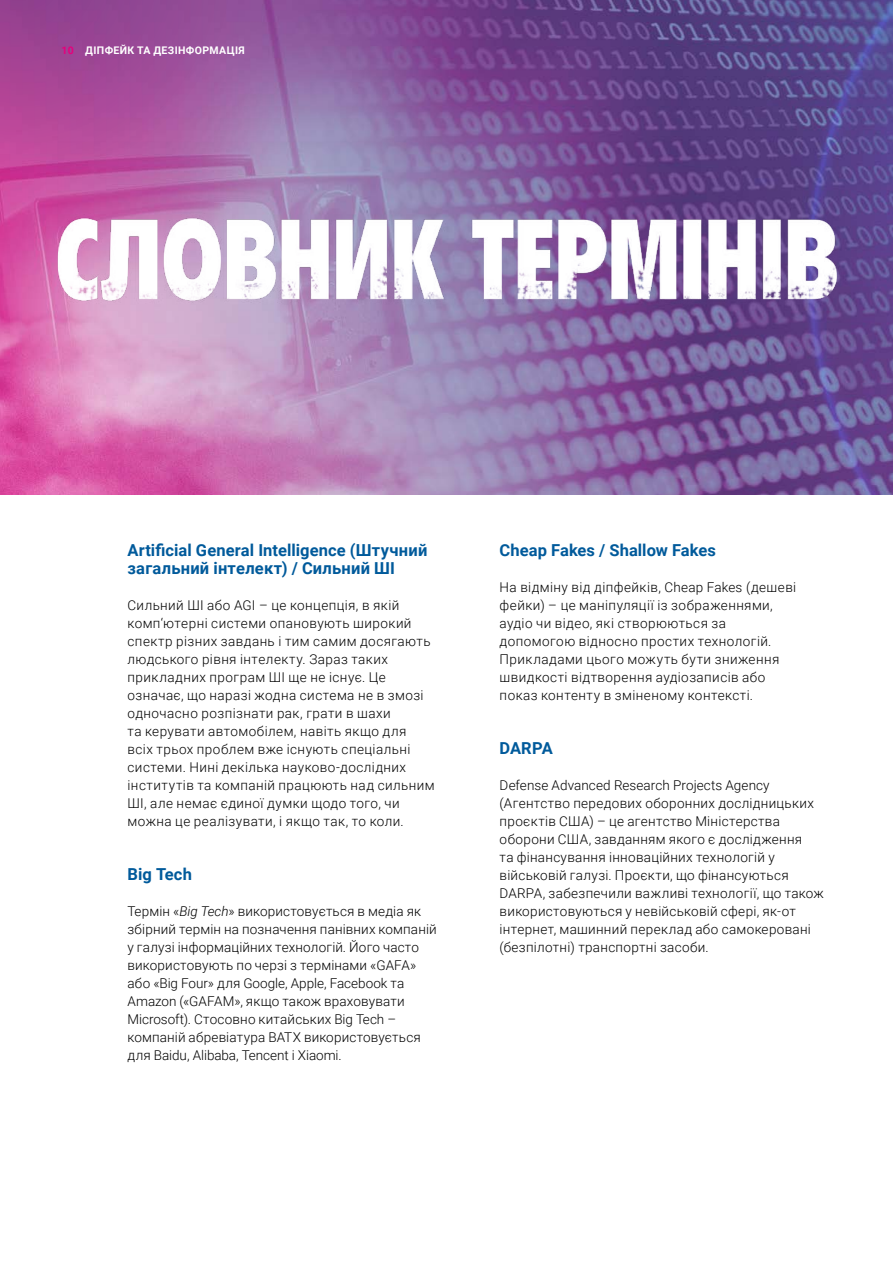
<style>
.page{position:relative;width:893px;height:1263px;background:#fff}
.page>*{position:absolute;margin:0;border:0;box-sizing:border-box;transform-origin:0 0}
.t1{font:700 16.5px/18px "Roboto";letter-spacing:.005em;color:#005a9b}
.t2{font:300 13.5px/18px "Roboto";letter-spacing:.025em;color:#000}
.t3{font:700 10.5px "Roboto";letter-spacing:.035em;color:#fff}
.s1{color:#e6007d}
.s2{font-style:italic}
</style>
<div class="page">
<img style="left:0;top:0;width:893px;height:495px">
<svg style="left:0;top:0;width:292px;height:241px;background:#a4509b"></svg>
<img style="left:57px;top:142px;width:812px;height:192px">
<p class="t3" style="left:62px;top:43px;width:185px"><span class="s1">10</span> ДІПФЕЙК ТА ДЕЗІНФОРМАЦІЯ</p>
<p class="t1" style="left:128px;top:541px;width:301px">Artificial General Intelligence (Штучний загальний інтелект) / Сильний ШІ</p>
<p class="t2" style="left:128px;top:596px;width:308px">Сильний ШI або AGI – це концепція, в якій комп‘ютерні системи опановують широкий спектр різних завдань і тим самим досягають людського рівня інтелекту. Зараз таких прикладних програм ШI ще не існує. Це означає, що наразі жодна система не в змозі одночасно розпізнати рак, грати в шахи<br>та керувати автомобілем, навіть якщо для всіх трьох проблем вже існують спеціальні системи. Нині декілька науково-дослідних інститутів та компаній працюють над сильним ШІ, але немає єдиної думки щодо того, чи можна це реалізувати, і якщо так, то коли.</p>
<p class="t1" style="left:128px;top:865px;width:66px">Big Tech</p>
<p class="t2" style="left:128px;top:902px;width:311px">Термін «<span class="s2">Big Tech</span>» використовується в медіа як збірний термін на позначення панівних компаній у галузі інформаційних технологій. Його часто використовують по черзі з термінами «GAFA» або «Big Four» для Google, Apple, Facebook та Amazon («GAFAM», якщо також враховувати Microsoft). Стосовно китайських Big Tech – компаній абревіатура BATX використовується для Baidu, Alibaba, Tencent і Xiaomi.</p>
<p class="t1" style="left:500px;top:541px;width:218px">Cheap Fakes / Shallow Fakes</p>
<p class="t2" style="left:500px;top:578px;width:298px">На відміну від діпфейків, Cheap Fakes (дешеві фейки) – це маніпуляції із зображеннями, аудіо чи відео, які створюються за допомогою відносно простих технологій.<br>Прикладами цього можуть бути зниження швидкості відтворення аудіозаписів або показ контенту в зміненому контексті.</p>
<p class="t1" style="left:500px;top:739px;width:55px">DARPA</p>
<p class="t2" style="left:500px;top:776px;width:326px">Defense Advanced Research Projects Agency (Агентство передових оборонних дослідницьких проєктів США) – це агентство Міністерства оборони США, завданням якого є дослідження<br>та фінансування інноваційних технологій у військовій галузі. Проєкти, що фінансуються DARPA, забезпечили важливі технології, що також використовуються у невійськовій сфері, як-от інтернет, машинний переклад або самокеровані (безпілотні) транспортні засоби.</p>
</div>
